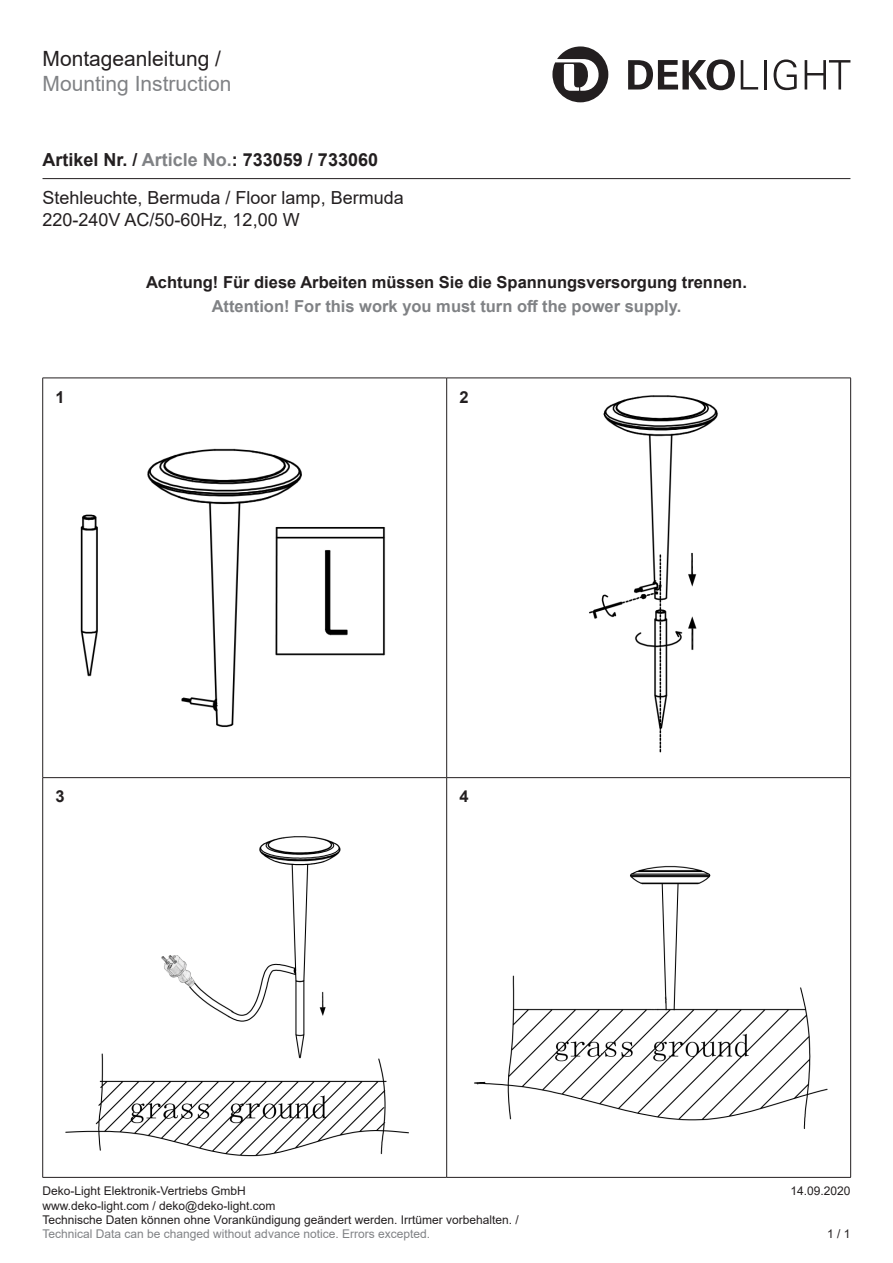
<style>
.page{position:relative;width:893px;height:1263px;background:#fff}
.page>*{position:absolute;margin:0;border:0;box-sizing:border-box;transform-origin:0 0}
.t1{font:21px "Arial";color:#808285}
.t2{font:21px "Arial";color:#231f20}
.Kurzbezeichnung{font:18px "Arial";color:#231f20}
.Artikel_Nummer{font:700 18px "Arial";color:#231f20}
.Hervorhebung___Wicht{font:700 16.5px "Arial";color:#231f20}
.t3{font:700 16.5px "Arial";color:#808285}
.t4{font:12px/14.4px "Arial";color:#231f20}
.t5{font:12px "Arial";color:#808285}
.s1{color:#808285}
</style>
<div class="page">
<hr style="left:43px;top:178px;width:807px;height:1px;background:#231f20">
<svg style="left:552px;top:46px;width:56px;height:56px"></svg>
<svg style="left:628px;top:59px;width:107px;height:31px"></svg>
<svg style="left:741px;top:60px;width:17px;height:30px"></svg>
<hr style="left:764px;top:60px;width:2px;height:30px;background:#231f20">
<svg style="left:774px;top:59px;width:23px;height:31px"></svg>
<svg style="left:805px;top:60px;width:45px;height:30px"></svg>
<hr style="left:43px;top:777px;width:403px;height:1px;background:#231f20">
<hr style="left:447px;top:777px;width:403px;height:1px;background:#231f20">
<hr style="left:43px;top:378px;width:404px;height:1px;background:#231f20">
<hr style="left:42px;top:378px;width:1px;height:400px;background:#231f20">
<hr style="left:447px;top:378px;width:404px;height:1px;background:#231f20">
<hr style="left:446px;top:378px;width:1px;height:400px;background:#231f20">
<hr style="left:850px;top:378px;width:1px;height:400px;background:#231f20">
<hr style="left:42px;top:778px;width:1px;height:399px;background:#231f20">
<hr style="left:446px;top:778px;width:1px;height:399px;background:#231f20">
<hr style="left:850px;top:778px;width:1px;height:399px;background:#231f20">
<hr style="left:43px;top:1177px;width:404px;height:1px;background:#231f20">
<hr style="left:447px;top:1177px;width:404px;height:1px;background:#231f20">
<img style="left:80px;top:448px;width:306px;height:279px">
<img style="left:589px;top:395px;width:129px;height:358px">
<img style="left:65px;top:836px;width:344px;height:321px">
<img style="left:474px;top:865px;width:354px;height:264px">
<h1 class="t2" style="left:43px;top:44px;width:180px">Montageanleitung /</h1>
<h1 class="t1" style="left:43px;top:69px;width:191px">Mounting Instruction</h1>
<p class="Artikel_Nummer" style="left:43px;top:147px;width:337px">Artikel Nr. / <span class="s1">Article No.</span>: 733059 / 733060</p>
<p class="Kurzbezeichnung" style="left:43px;top:186px;width:363px">Stehleuchte, Bermuda / Floor lamp, Bermuda</p>
<p class="Kurzbezeichnung" style="left:43px;top:207px;width:259px">220-240V AC/50-60Hz, 12,00 W</p>
<h3 class="Hervorhebung___Wicht" style="left:146px;top:271px;width:602px">Achtung! Für diese Arbeiten müssen Sie die Spannungsversorgung trennen.</h3>
<h3 class="t3" style="left:212px;top:295px;width:471px">Attention! For this work you must turn off the power supply.</h3>
<p class="Hervorhebung___Wicht" style="left:55px;top:385px;width:11px">1</p>
<p class="Hervorhebung___Wicht" style="left:459px;top:385px;width:11px">2</p>
<p class="Hervorhebung___Wicht" style="left:55px;top:785px;width:11px">3</p>
<p class="Hervorhebung___Wicht" style="left:459px;top:785px;width:11px">4</p>
<p class="t4" style="left:43px;top:1184px;width:205px">Deko-Light Elektronik-Vertriebs GmbH</p>
<p class="t4" style="left:790px;top:1184px;width:62px">14.09.2020</p>
<p class="t4" style="left:43px;top:1198px;width:478px">www.deko-light.com / deko@deko-light.com<br>Technische Daten können ohne Vorankündigung geändert werden. Irrtümer vorbehalten. /</p>
<p class="t5" style="left:43px;top:1226px;width:389px">Technical Data can be changed without advance notice. Errors excepted.</p>
<p class="t4" style="left:827px;top:1227px;width:25px">1 / 1</p>
</div>
